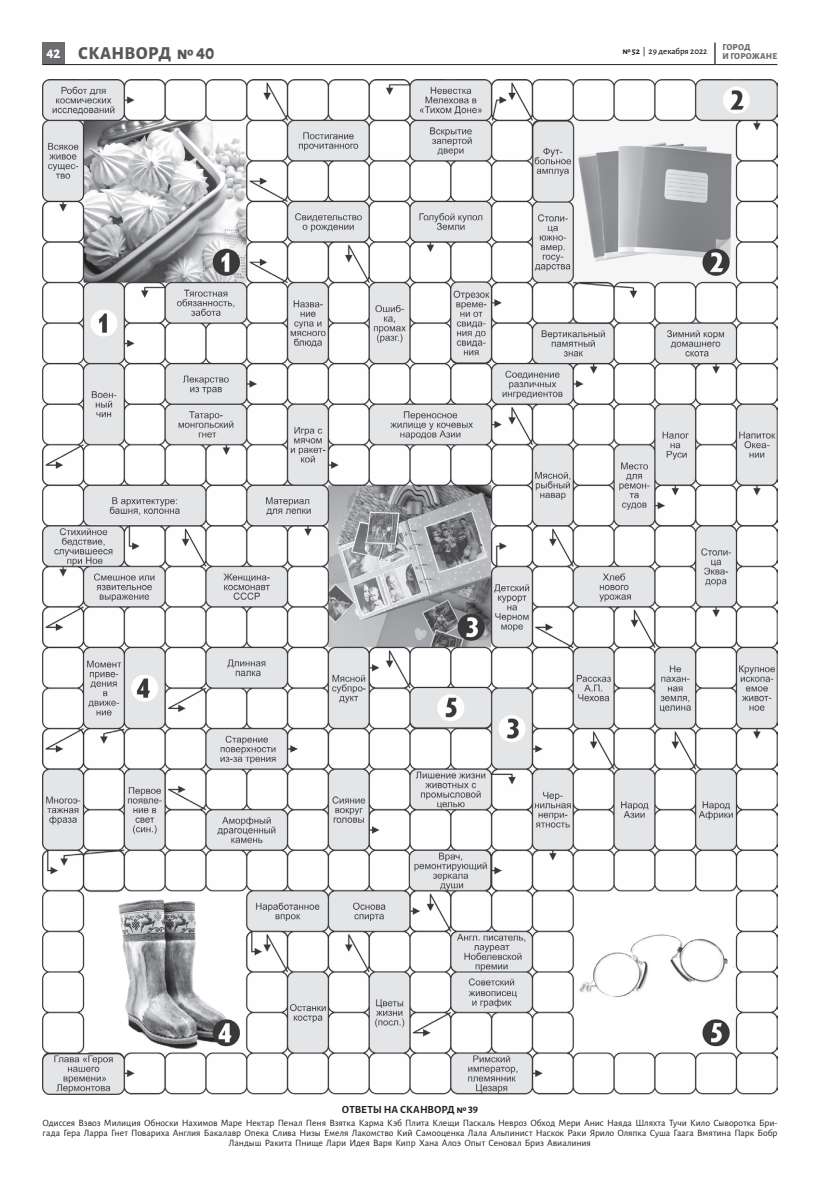
<style>
.page{position:relative;width:820px;height:1191px;background:#fff}
.page>*{position:absolute;margin:0;border:0;box-sizing:border-box;transform-origin:0 0}
.t1{font:800 18px "Alegreya Sans";letter-spacing:.02em;color:#57585a}
.t2{font:800 14px "Alegreya Sans";color:#fff}
.t3{font:700 11px "Alegreya Sans";color:#231f20}
.t4{font:9.7px/9.7px "Alegreya Sans";letter-spacing:-.005em;color:#231f20;text-align:center}
.t5{font:500 9px "Alegreya Sans";color:#231f20}
.t6{font:800 9px "Alegreya Sans";letter-spacing:.015em;color:#6c6d70}
.s1{font-weight:700}
</style>
<div class="page">
<div style="left:43px;top:43px;width:22px;height:22px;background:#6c6d70"></div>
<hr style="left:43px;top:64px;width:734px;height:1px;background:#231f20">
<hr style="left:713px;top:43px;width:2px;height:21px;background:#6c6d70">
<img style="left:43px;top:79px;width:734px;height:1015px">
<p class="t6" style="left:722px;top:40px;width:30px">ГОРОД</p>
<p class="t5" style="left:622px;top:45px;width:86px"><span class="s1">№ 52</span> | 29 декабря 2022</p>
<h1 class="t1" style="left:78px;top:40px;width:138px">СКАНВОРД № 40</h1>
<h2 class="t2" style="left:46px;top:43px;width:16px">42</h2>
<p class="t6" style="left:722px;top:49px;width:56px">И ГОРОЖАНЕ</p>
<p class="t3" style="left:342px;top:1101px;width:138px">ОТВЕТЫ НА СКАНВОРД № 39</p>
<p class="t4" style="left:43px;top:1118px;width:736px">Одиссея Взвоз Милиция Обноски Нахимов Маре Нектар Пенал Пеня Взятка Карма Кэб Плита Клещи Паскаль Невроз Обход Мери Анис Наяда Шляхта Тучи Кило Сыворотка Бри&shy;гада Гера Ларра Гнет Повариха Англия Бакалавр Опека Слива Низы Емеля Лакомство Кий Самооценка Лала Альпинист Наскок Раки Ярило Оляпка Суша Гаага Вмятина Парк Бобр<br>Ландыш Ракита Пнище Лари Идея Варя Кипр Хана Алоэ Опыт Сеновал Бриз Авиалиния</p>
</div>
